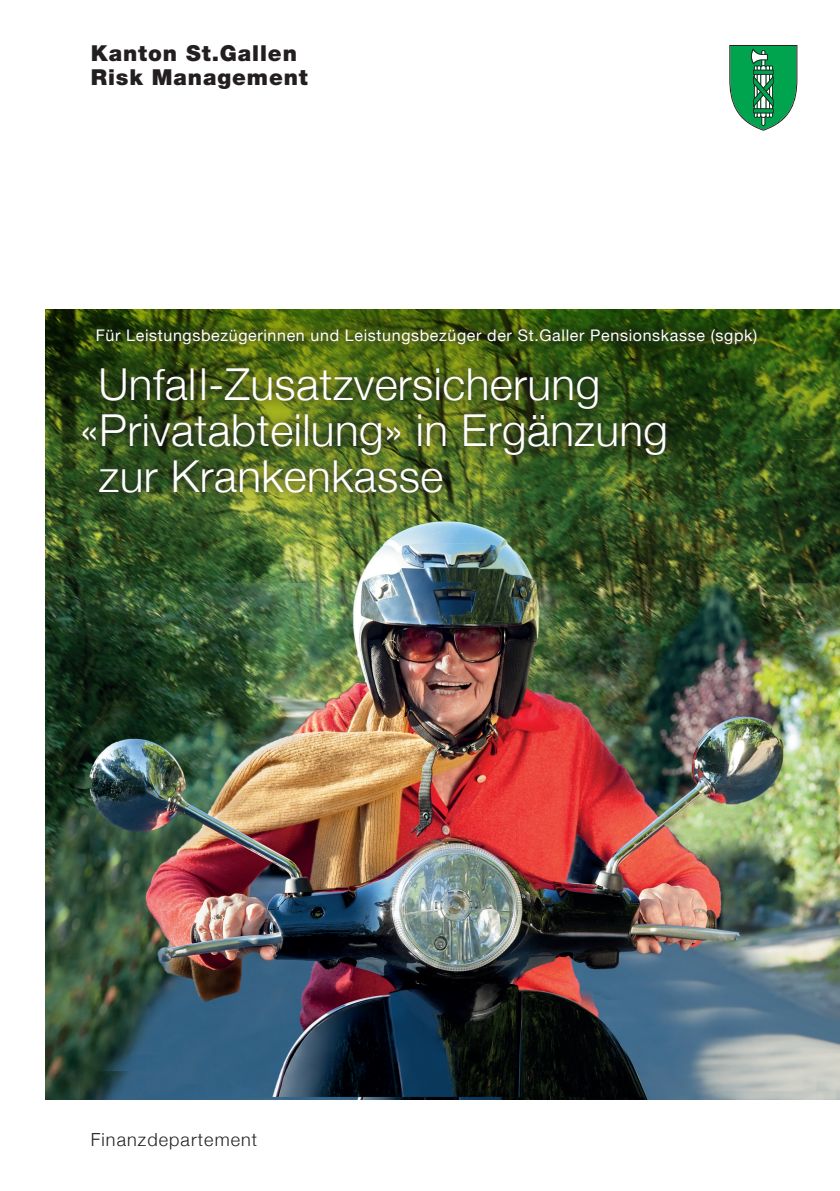
<style>
.page{position:relative;width:840px;height:1191px;background:#fff}
.page>*{position:absolute;margin:0;border:0;box-sizing:border-box;transform-origin:0 0}
.t1{font:300 44px "Helvetica Neue";letter-spacing:.01em;color:#fff}
.t2{font:900 22px/24.2px "Helvetica Neue LT Std";letter-spacing:.04em;color:#231f20}
.t3{font:300 18px "Helvetica Neue";letter-spacing:.06em;color:#231f20}
.t4{font:16px "Helvetica Neue";letter-spacing:.04em;color:#fff}
</style>
<div class="page">
<img style="left:45px;top:516px;width:794px;height:583px">
<svg style="left:729px;top:45px;width:68px;height:86px"></svg>
<svg style="left:45px;top:309px;width:794px;height:207px;background:#395717"></svg>
<svg style="left:72px;top:319px;width:694px;height:185px;background:#3e5819"></svg>
<h2 class="t2" style="left:91px;top:41px;width:218px">Kanton St.Gallen<br>Risk Management</h2>
<p class="t4" style="left:96px;top:324px;width:662px">Für Leistungsbezügerinnen und Leistungsbezüger der St.Galler Pensionskasse (sgpk)</p>
<h1 class="t1" style="left:98px;top:349px;width:503px">Unfall-Zusatzversicherung</h1>
<h1 class="t1" style="left:80px;top:395px;width:589px">«Privatabteilung» in Ergänzung</h1>
<h1 class="t1" style="left:99px;top:441px;width:345px">zur Krankenkasse</h1>
<p class="t3" style="left:91px;top:1124px;width:168px">Finanzdepartement</p>
</div>
